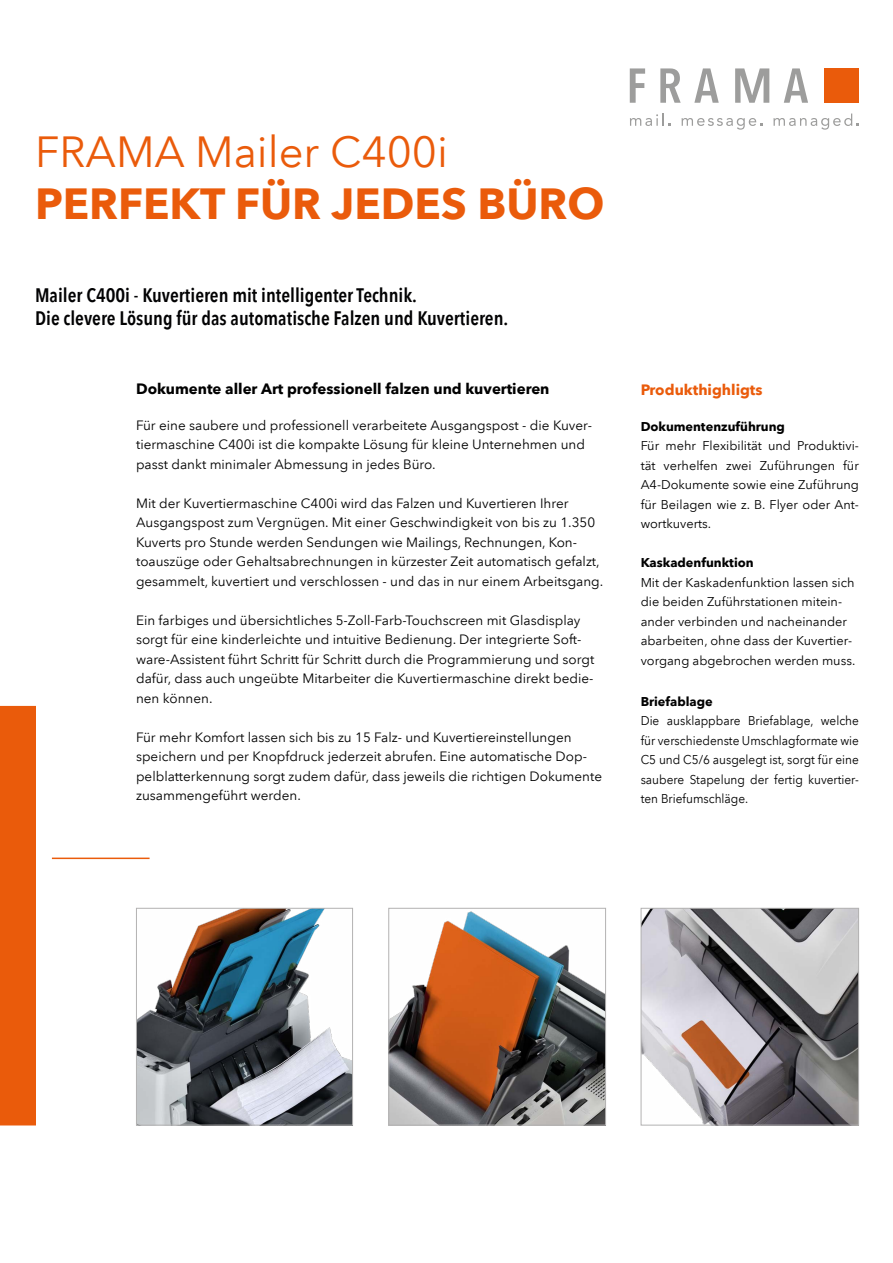
<style>
.page{position:relative;width:893px;height:1263px;background:#fff}
.page>*{position:absolute;margin:0;border:0;box-sizing:border-box;transform-origin:0 0}
.t1{font:700 43.5px "Avenir Next LT Pro";color:#ea5b0b}
.t2{font:43.5px "Avenir Next LT Pro";color:#ea5b0b}
.t3{font:600 condensed 19.5px/23.4px "Avenir Next LT Pro";color:#020203}
.t4{font:700 15px "Avenir Next LT Pro";color:#000}
.t5{font:700 15px "Avenir Next LT Pro";color:#ea5b0b}
.t6{font:13.5px/19.5px "Avenir Next LT Pro";color:#000}
.t7{font:12.75px/19.5px "Avenir Next LT Pro";color:#000;text-align:justify}
.t8{font:12.75px/19.5px "Avenir Next LT Pro";color:#000;text-align:justify;scale:.93 1}
.t9{font:700 12.75px "Avenir Next LT Pro";color:#000}
</style>
<div class="page">
<div style="left:824px;top:68px;width:35px;height:35px;background:#ea5b0b"></div>
<svg style="left:630px;top:68px;width:15px;height:35px"></svg>
<svg style="left:660px;top:68px;width:21px;height:35px"></svg>
<svg style="left:694px;top:68px;width:25px;height:35px"></svg>
<svg style="left:784px;top:68px;width:24px;height:35px"></svg>
<svg style="left:735px;top:68px;width:34px;height:35px"></svg>
<svg style="left:630px;top:114px;width:41px;height:12px"></svg>
<svg style="left:682px;top:118px;width:80px;height:12px"></svg>
<svg style="left:773px;top:114px;width:86px;height:16px"></svg>
<div style="left:0;top:706px;width:36px;height:419px;background:#ea5b0b"></div>
<hr style="left:52px;top:857px;width:98px;height:2px;background:#ea5b0b">
<img style="left:138px;top:910px;width:213px;height:213px">
<div style="left:136px;top:908px;width:217px;height:217px;border:1px solid #b3b2b2"></div>
<img style="left:643px;top:910px;width:214px;height:213px">
<div style="left:641px;top:908px;width:218px;height:217px;border:1px solid #b3b2b2"></div>
<img style="left:390px;top:911px;width:214px;height:212px">
<div style="left:388px;top:908px;width:218px;height:217px;border:1px solid #b3b2b2"></div>
<h1 class="t2" style="left:35px;top:126px;width:414px">frama Mailer C400i</h1>
<h1 class="t1" style="left:35px;top:177px;width:571px">perfekt für jedes büro</h1>
<h2 class="t3" style="left:35px;top:283px;width:475px">Mailer C400i - Kuvertieren mit intelligenter Technik.<br>Die clevere Lösung für das automatische Falzen und Kuvertieren.</h2>
<p class="t4" style="left:136px;top:379px;width:415px">Dokumente aller Art professionell falzen und kuvertieren</p>
<p class="t6" style="left:136px;top:415px;width:458px">Für eine saubere und professionell verarbeitete Ausgangspost - die Kuver&shy;tiermaschine C400i ist die kompakte Lösung für kleine Unternehmen und passt dankt minimaler Abmessung in jedes Büro.</p>
<p class="t6" style="left:136px;top:493px;width:469px">M it der Kuvertiermaschine C400i wird das Falzen und Kuvertieren Ihrer Ausgangspost zum Vergnügen. M it einer Geschwindigkeit von bis zu 1.350<br>Kuverts pro Stunde werden Sendungen wie Mailings, Rechnungen, Kon&shy;toauszüge oder Gehaltsabrechnungen in kürzester Zeit automatisch gefalzt, gesammelt, kuvertiert und verschlossen - und das in nur einem Arbeitsgang.</p>
<p class="t6" style="left:136px;top:610px;width:460px">Ein farbiges und übersichtliches 5-Zoll-Farb-Touchscreen mit Glasdisplay sorgt für eine kinderleichte und intuitive Bedienung. Der integrierte Soft&shy;ware-Assistent führt Schritt für Schritt durch die Programmierung und sorgt dafür, dass auch ungeübte M itarbeiter die Kuvertiermaschine direkt bedie&shy;nen können.</p>
<p class="t6" style="left:136px;top:727px;width:467px">Für mehr Komfort lassen sich bis zu 15 Falz- und Kuvertiereinstellungen speichern und per Knopfdruck jederzeit abrufen. Eine automatische Dop&shy;pelblatterkennung sorgt zudem dafür, dass jeweils die richtigen Dokumente zusammengeführt werden.</p>
<p class="t5" style="left:641px;top:380px;width:123px">Produkthighligts</p>
<p class="t9" style="left:641px;top:418px;width:146px">Dokumentenzuführung</p>
<p class="t7" style="left:641px;top:436px;width:220px">Für mehr Flexibilität und Produktivi&shy;tät verhelfen zwei Zuführungen für A4-Dokumente sowie eine Zuführung für Beilagen wie z. B. Flyer oder Ant&shy;wortkuverts.</p>
<p class="t9" style="left:641px;top:555px;width:115px">Kaskadenfunktion</p>
<p class="t7" style="left:641px;top:573px;width:216px;text-align:left">M it der Kaskadenfunktion lassen sich die beiden Zuführstationen mitein&shy;ander verbinden und nacheinander abarbeiten, ohne dass der Kuvertier&shy;vorgang abgebrochen werden muss.</p>
<p class="t9" style="left:641px;top:694px;width:74px">Briefablage</p>
<p class="t8" style="left:641px;top:711px;width:236px">Die ausklappbare Briefablage, welche für verschiedenste Umschlagformate wie C5 und C5/6 ausgelegt ist, sorgt für eine saubere Stapelung der fertig kuvertier&shy;ten Briefumschläge.</p>
</div>
